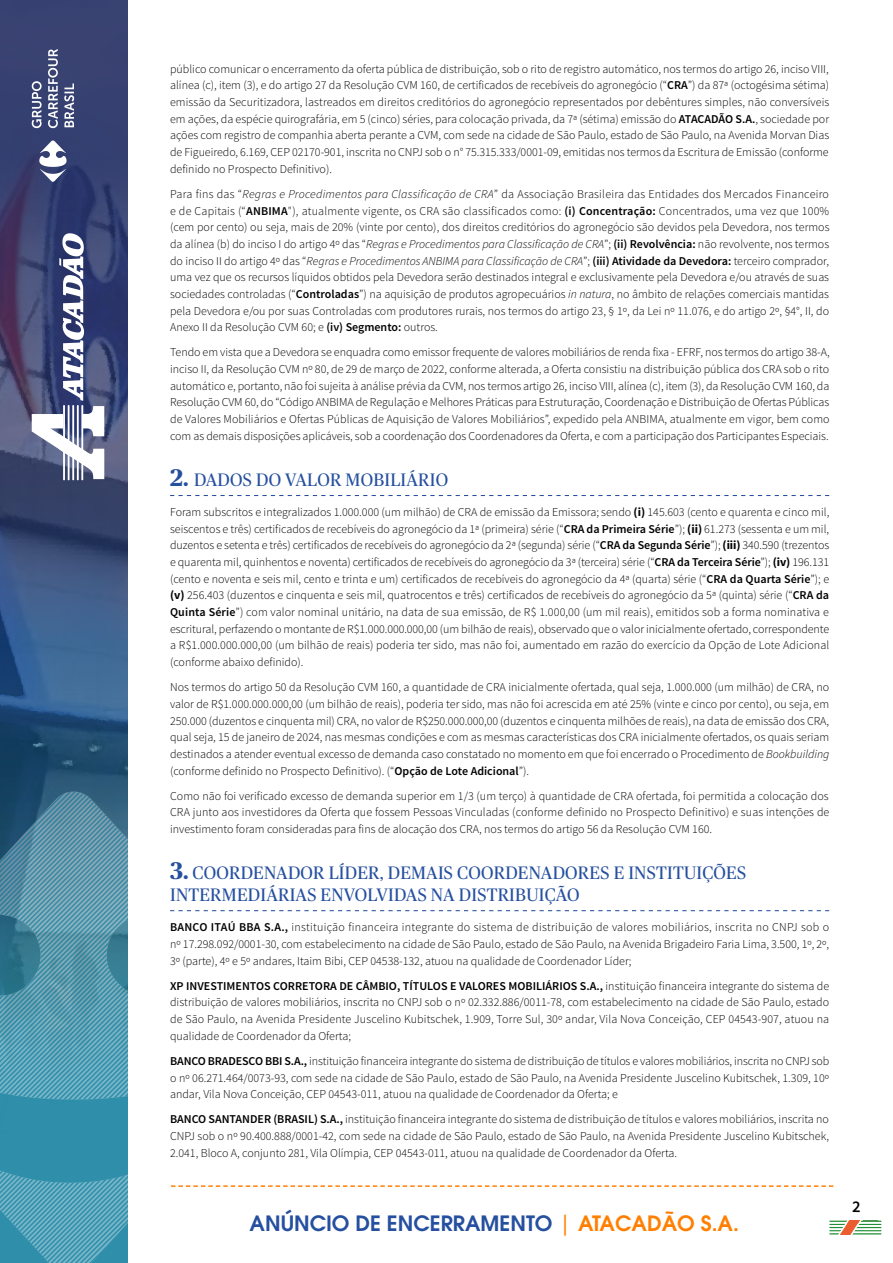
<style>
.page{position:relative;width:893px;height:1263px;background:#fff}
.page>*{position:absolute;margin:0;border:0;box-sizing:border-box;transform-origin:0 0}
.t1{font:600 21px "ITC Avant Garde Pro";color:#254f9f}
.t2{font:18px/21.8px "Publico";letter-spacing:.015em;color:#254f9f}
.t3{font:300 12px/16.6px "Source Sans Pro";color:#000;text-align:justify}
.s1{font-weight:600}
.s2{font-style:italic}
.s3{font-weight:700;font-size:24px}
.s4{font-weight:700}
.s5{font-weight:400;color:#ff7f00}
.s6{color:#ff7f00}
</style>
<div class="page">
<svg style="left:171px;top:1185px;width:662px;height:2px"></svg>
<svg style="left:829px;top:1221px;width:53px;height:14px"></svg>
<img style="left:0;top:0;width:128px;height:792px">
<svg style="left:0;top:792px;width:128px;height:471px;background:#4c93aa"></svg>
<hr style="left:68px;top:405px;width:2px;height:75px;background:#fff">
<hr style="left:72px;top:405px;width:2px;height:75px;background:#fff">
<hr style="left:77px;top:405px;width:2px;height:75px;background:#fff">
<hr style="left:81px;top:405px;width:2px;height:75px;background:#fff">
<hr style="left:63px;top:405px;width:2px;height:75px;background:#fff">
<svg style="left:32px;top:233px;width:72px;height:246px"></svg>
<svg style="left:64px;top:83px;width:10px;height:44px"></svg>
<svg style="left:48px;top:49px;width:10px;height:79px"></svg>
<svg style="left:32px;top:81px;width:10px;height:47px"></svg>
<svg style="left:39px;top:140px;width:28px;height:42px"></svg>
<svg style="left:170px;top:495px;width:659px;height:1px"></svg>
<svg style="left:170px;top:910px;width:659px;height:1px"></svg>
<p class="t3" style="left:170px;top:61px;width:661px">público comunicar o encerramento da oferta pública de distribuição, sob o rito de registro automático, nos termos do artigo 26, inciso VIII, alínea (c), item (3), e do artigo 27 da Resolução CVM 160, de certificados de recebíveis do agronegócio (“<span class="s1">CRA</span>”) da 87ª (octogésima sétima) emissão da Securitizadora, lastreados em direitos creditórios do agronegócio representados por debêntures simples, não conversíveis em ações, da espécie quirografária, em 5 (cinco) séries, para colocação privada, da 7ª (sétima) emissão do <span class="s1">ATACADÃO S.A.</span>, sociedade por ações com registro de companhia aberta perante a CVM, com sede na cidade de São Paulo, estado de São Paulo, na Avenida Morvan Dias de Figueiredo, 6.169, CEP 02170-901, inscrita no CNPJ sob o n° 75.315.333/0001-09, emitidas nos termos da Escritura de Emissão (conforme definido no Prospecto Definitivo).</p>
<p class="t3" style="left:170px;top:186px;width:661px">Para fins das “<span class="s2">Regras e Procedimentos para Classificação de CRA</span>” da Associação Brasileira das Entidades dos Mercados Financeiro e de Capitais (“<span class="s1">ANBIMA</span>"), atualmente vigente, os CRA são classificados como: <span class="s1">(i) Concentração:</span> Concentrados, uma vez que 100% (cem por cento) ou seja, mais de 20% (vinte por cento), dos direitos creditórios do agronegócio são devidos pela Devedora, nos termos da alínea (b) do inciso I do artigo 4º das “<span class="s2">Regras e Procedimentos para Classificação de CRA</span>”; <span class="s1">(ii) Revolvência:</span> não revolvente, nos termos do inciso II do artigo 4º das “<span class="s2">Regras e Procedimentos ANBIMA para Classificação de CRA</span>”; <span class="s1">(iii) Atividade da Devedora:</span> terceiro comprador, uma vez que os recursos líquidos obtidos pela Devedora serão destinados integral e exclusivamente pela Devedora e/ou através de suas sociedades controladas (“<span class="s1">Controladas</span>”) na aquisição de produtos agropecuários <span class="s2">in natura</span>, no âmbito de relações comerciais mantidas pela Devedora e/ou por suas Controladas com produtores rurais, nos termos do artigo 23, § 1º, da Lei nº 11.076, e do artigo 2º, §4°, II, do Anexo II da Resolução CVM 60; e <span class="s1">(iv) Segmento:</span> outros.</p>
<p class="t3" style="left:170px;top:344px;width:661px">Tendo em vista que a Devedora se enquadra como emissor frequente de valores mobiliários de renda fixa - EFRF, nos termos do artigo 38-A, inciso II, da Resolução CVM nº 80, de 29 de março de 2022, conforme alterada, a Oferta consistiu na distribuição pública dos CRA sob o rito automático e, portanto, não foi sujeita à análise prévia da CVM, nos termos artigo 26, inciso VIII, alínea (c), item (3), da Resolução CVM 160, da Resolução CVM 60, do “Código ANBIMA de Regulação e Melhores Práticas para Estruturação, Coordenação e Distribuição de Ofertas Públicas de Valores Mobiliários e Ofertas Públicas de Aquisição de Valores Mobiliários”, expedido pela ANBIMA, atualmente em vigor, bem como com as demais disposições aplicáveis, sob a coordenação dos Coordenadores da Oferta, e com a participação dos Participantes Especiais.</p>
<h2 class="t2" style="left:170px;top:469px;width:279px"><span class="s3">2.</span> DADOS DO VALOR MOBILIÁRIO</h2>
<p class="t3" style="left:170px;top:504px;width:661px">Foram subscritos e integralizados 1.000.000 (um milhão) de CRA de emissão da Emissora; sendo <span class="s4">(i)</span> 145.603 (cento e quarenta e cinco mil, seiscentos e três) certificados de recebíveis do agronegócio da 1ª (primeira) série (“<span class="s1">CRA da Primeira Série</span>”); <span class="s4">(ii)</span> 61.273 (sessenta e um mil, duzentos e setenta e três) certificados de recebíveis do agronegócio da 2ª (segunda) série (“<span class="s1">CRA da Segunda Série</span>”); <span class="s4">(iii)</span> 340.590 (trezentos e quarenta mil, quinhentos e noventa) certificados de recebíveis do agronegócio da 3ª (terceira) série (“<span class="s1">CRA da Terceira Série</span>”); <span class="s4">(iv)</span> 196.131 (cento e noventa e seis mil, cento e trinta e um) certificados de recebíveis do agronegócio da 4ª (quarta) série (“<span class="s1">CRA da Quarta Série</span>”); e <span class="s4">(v)</span> 256.403 (duzentos e cinquenta e seis mil, quatrocentos e três) certificados de recebíveis do agronegócio da 5ª (quinta) série (“<span class="s1">CRA da Quinta Série</span>”) com valor nominal unitário, na data de sua emissão, de R$ 1.000,00 (um mil reais), emitidos sob a forma nominativa e escritural, perfazendo o montante de R$1.000.000.000,00 (um bilhão de reais), observado que o valor inicialmente ofertado, correspondente a R$1.000.000.000,00 (um bilhão de reais) poderia ter sido, mas não foi, aumentado em razão do exercício da Opção de Lote Adicional (conforme abaixo definido).</p>
<p class="t3" style="left:170px;top:679px;width:661px">Nos termos do artigo 50 da Resolução CVM 160, a quantidade de CRA inicialmente ofertada, qual seja, 1.000.000 (um milhão) de CRA, no valor de R$1.000.000.000,00 (um bilhão de reais), poderia ter sido, mas não foi acrescida em até 25% (vinte e cinco por cento), ou seja, em 250.000 (duzentos e cinquenta mil) CRA, no valor de R$250.000.000,00 (duzentos e cinquenta milhões de reais), na data de emissão dos CRA, qual seja, 15 de janeiro de 2024, nas mesmas condições e com as mesmas características dos CRA inicialmente ofertados, os quais seriam destinados a atender eventual excesso de demanda caso constatado no momento em que foi encerrado o Procedimento de <span class="s2">Bookbuilding </span>(conforme definido no Prospecto Definitivo). (“<span class="s1">Opção de Lote Adicional</span>”).</p>
<p class="t3" style="left:170px;top:787px;width:661px">Como não foi verificado excesso de demanda superior em 1/3 (um terço) à quantidade de CRA ofertada, foi permitida a colocação dos CRA junto aos investidores da Oferta que fossem Pessoas Vinculadas (conforme definido no Prospecto Definitivo) e suas intenções de investimento foram consideradas para fins de alocação dos CRA, nos termos do artigo 56 da Resolução CVM 160.</p>
<h2 class="t2" style="left:170px;top:862px;width:578px"><span class="s3">3.</span> COORDENADOR LÍDER, DEMAIS COORDENADORES E INSTITUIÇÕES<br>INTERMEDIÁRIAS ENVOLVIDAS NA DISTRIBUIÇÃO</h2>
<p class="t3" style="left:170px;top:919px;width:661px"><span class="s1">BANCO ITAÚ BBA S.A.,</span> instituição financeira integrante do sistema de distribuição de valores mobiliários, inscrita no CNPJ sob o nº 17.298.092/0001-30, com estabelecimento na cidade de São Paulo, estado de São Paulo, na Avenida Brigadeiro Faria Lima, 3.500, 1º, 2º, 3º (parte), 4º e 5º andares, Itaim Bibi, CEP 04538-132, atuou na qualidade de Coordenador Líder;</p>
<p class="t3" style="left:170px;top:977px;width:661px"><span class="s1">XP INVESTIMENTOS CORRETORA DE CÂMBIO, TÍTULOS E VALORES MOBILIÁRIOS S.A.,</span> instituição financeira integrante do sistema de distribuição de valores mobiliários, inscrita no CNPJ sob o nº 02.332.886/0011-78, com estabelecimento na cidade de São Paulo, estado de São Paulo, na Avenida Presidente Juscelino Kubitschek, 1.909, Torre Sul, 30º andar, Vila Nova Conceição, CEP 04543-907, atuou na qualidade de Coordenador da Oferta;</p>
<p class="t3" style="left:170px;top:1053px;width:661px"><span class="s1">BANCO BRADESCO BBI S.A.,</span> instituição financeira integrante do sistema de distribuição de títulos e valores mobiliários, inscrita no CNPJ sob o nº 06.271.464/0073-93, com sede na cidade de São Paulo, estado de São Paulo, na Avenida Presidente Juscelino Kubitschek, 1.309, 10º andar, Vila Nova Conceição, CEP 04543-011, atuou na qualidade de Coordenador da Oferta; e</p>
<p class="t3" style="left:170px;top:1111px;width:661px"><span class="s1">BANCO SANTANDER (BRASIL) S.A.,</span> instituição financeira integrante do sistema de distribuição de títulos e valores mobiliários, inscrita no CNPJ sob o nº 90.400.888/0001-42, com sede na cidade de São Paulo, estado de São Paulo, na Avenida Presidente Juscelino Kubitschek, 2.041, Bloco A, conjunto 281, Vila Olímpia, CEP 04543-011, atuou na qualidade de Coordenador da Oferta.</p>
<h1 class="t1" style="left:250px;top:1209px;width:491px">ANÚNCIO DE ENCERRAMENTO <span class="s5">|</span> <span class="s6">ATACADÃO S.A.</span></h1>
</div>
